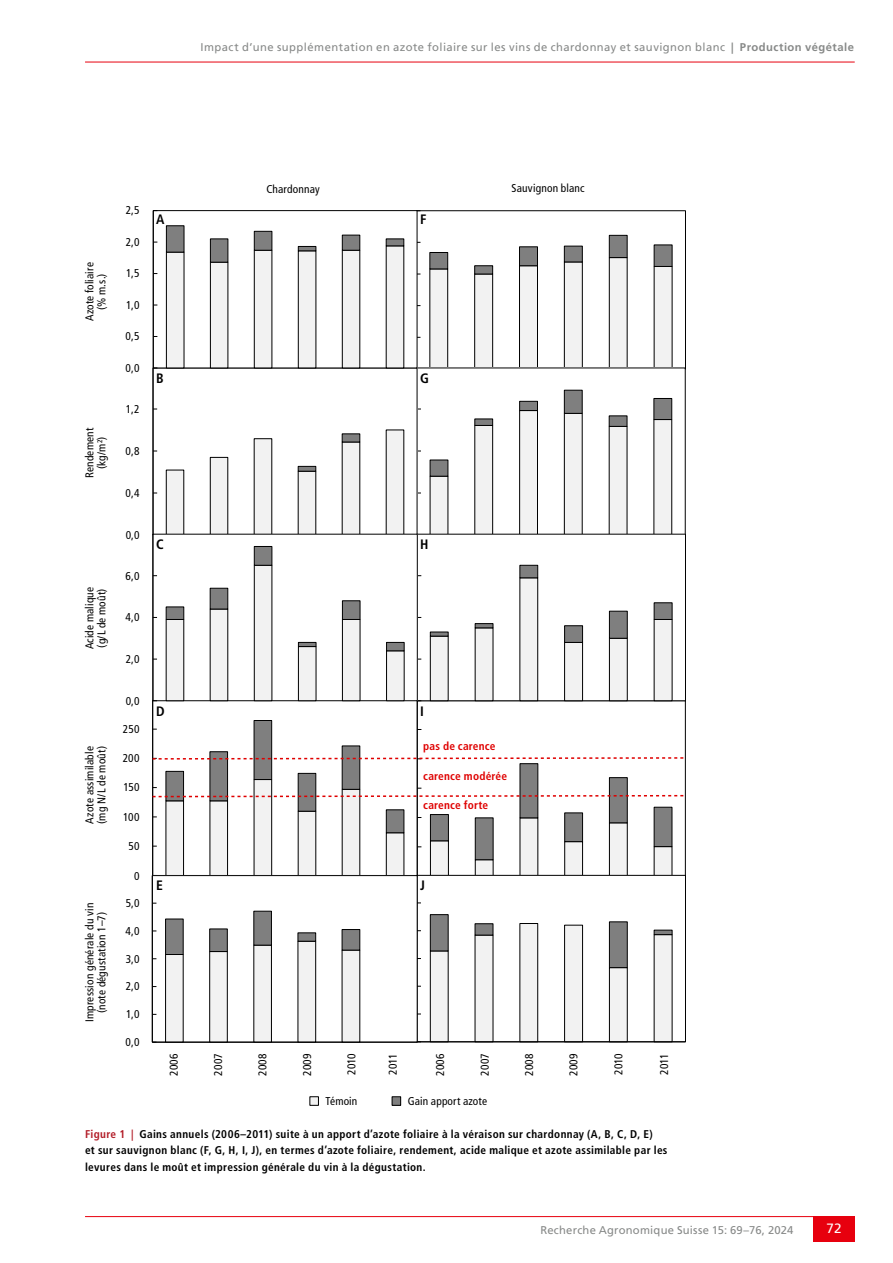
<style>
.page{position:relative;width:893px;height:1263px;background:#fff}
.page>*{position:absolute;margin:0;border:0;box-sizing:border-box;transform-origin:0 0}
.t1{font:700 condensed 13.65px "Frutiger LT Std";color:#000}
.t2{font:13.5px "Frutiger LT Std";color:#fff}
.t3{font:condensed 11.4px/12.1px "Frutiger LT Std";letter-spacing:.015em;color:#000;text-align:center}
.t4{font:700 condensed 11.4px "Frutiger LT Std";letter-spacing:.02em;color:#df0000}
.t5{font:700 condensed 11.25px/16.5px "Frutiger LT Std";letter-spacing:.03em;color:#000}
.t6{font:11.25px "Frutiger LT Std";letter-spacing:.035em;color:#878988}
.s1{font-weight:700}
.s2{color:#b21c27}
</style>
<div class="page">
<hr style="left:85px;top:62px;width:770px;height:1px;background:#e7000e">
<hr style="left:85px;top:1216px;width:770px;height:1px;background:#e7000e">
<div style="left:813px;top:1216px;width:42px;height:26px;background:#e7000e"></div>
<svg style="left:429px;top:235px;width:243px;height:133px"></svg>
<hr style="left:417px;top:701px;width:1px;height:175px;background:#000">
<svg style="left:430px;top:914px;width:242px;height:127px"></svg>
<hr style="left:417px;top:875px;width:1px;height:167px;background:#000">
<hr style="left:417px;top:1041px;width:268px;height:1px;background:#000">
<hr style="left:152px;top:700px;width:1px;height:175px;background:#000">
<svg style="left:430px;top:390px;width:242px;height:144px"></svg>
<svg style="left:166px;top:430px;width:238px;height:104px"></svg>
<hr style="left:153px;top:368px;width:1px;height:167px;background:#000">
<div style="left:153px;top:210px;width:264px;height:158px;border:1px solid #000"></div>
<svg style="left:166px;top:225px;width:238px;height:143px"></svg>
<hr style="left:153px;top:211px;width:1px;height:157px;background:#000">
<div style="left:417px;top:534px;width:269px;height:167px;border:1px solid #000"></div>
<svg style="left:430px;top:565px;width:242px;height:136px"></svg>
<hr style="left:417px;top:534px;width:1px;height:167px;background:#000">
<svg style="left:166px;top:546px;width:239px;height:155px"></svg>
<hr style="left:153px;top:534px;width:1px;height:167px;background:#000">
<svg style="left:165px;top:911px;width:195px;height:131px"></svg>
<hr style="left:152px;top:875px;width:1px;height:167px;background:#000">
<hr style="left:152px;top:1042px;width:265px;height:1px;background:#000">
<div style="left:310px;top:1097px;width:8px;height:8px;background:#f2f2f2"></div>
<div style="left:310px;top:1096px;width:9px;height:9px;border:1px solid #000"></div>
<div style="left:392px;top:1097px;width:9px;height:8px;background:#7f7f7f"></div>
<div style="left:392px;top:1096px;width:9px;height:9px;border:1px solid #000"></div>
<svg style="left:151px;top:720px;width:535px;height:157px"></svg>
<p class="t6" style="left:200px;top:40px;width:655px">Impact d’une supplémentation en azote foliaire sur les vins de chardonnay et sauvignon blanc <span class="s1">| Production végétale</span></p>
<p class="t3" style="left:83px;top:321px;width:61px;rotate:-90deg">Azote foliaire (% m.s.)</p>
<p class="t3" style="left:83px;top:478px;width:52px;rotate:-90deg">Rendement (kg/m²)</p>
<p class="t3" style="left:83px;top:649px;width:64px;text-align:left;rotate:-90deg">Acide malique (g/L de moût)</p>
<p class="t3" style="left:83px;top:824px;width:79px;text-align:left;rotate:-90deg">Azote assimilable (mg N/L de moût)</p>
<p class="t3" style="left:83px;top:1022px;width:121px;rotate:-90deg">Impression générale du vin (note dégustation 1–7)</p>
<p class="t3" style="left:126px;top:204px;width:15px">2,5</p>
<p class="t3" style="left:126px;top:236px;width:15px">2,0</p>
<p class="t3" style="left:126px;top:267px;width:15px">1,5</p>
<p class="t3" style="left:126px;top:299px;width:15px">1,0</p>
<p class="t3" style="left:126px;top:330px;width:15px">0,5</p>
<p class="t3" style="left:126px;top:362px;width:15px">0,0</p>
<p class="t3" style="left:126px;top:403px;width:15px">1,2</p>
<p class="t3" style="left:126px;top:445px;width:16px">0,8</p>
<p class="t3" style="left:126px;top:487px;width:15px">0,4</p>
<p class="t3" style="left:126px;top:529px;width:15px">0,0</p>
<p class="t3" style="left:126px;top:570px;width:15px">6,0</p>
<p class="t3" style="left:126px;top:611px;width:15px">4,0</p>
<p class="t3" style="left:126px;top:653px;width:15px">2,0</p>
<p class="t3" style="left:126px;top:695px;width:15px">0,0</p>
<p class="t3" style="left:123px;top:723px;width:18px">250</p>
<p class="t3" style="left:123px;top:752px;width:18px">200</p>
<p class="t3" style="left:123px;top:781px;width:18px">150</p>
<p class="t3" style="left:123px;top:811px;width:18px">100</p>
<p class="t3" style="left:128px;top:840px;width:13px">50</p>
<p class="t3" style="left:134px;top:870px;width:7px">0</p>
<p class="t3" style="left:126px;top:897px;width:15px">5,0</p>
<p class="t3" style="left:126px;top:925px;width:15px">4,0</p>
<p class="t3" style="left:126px;top:953px;width:15px">3,0</p>
<p class="t3" style="left:126px;top:980px;width:15px">2,0</p>
<p class="t3" style="left:126px;top:1008px;width:15px">1,0</p>
<p class="t3" style="left:126px;top:1036px;width:15px">0,0</p>
<p class="t3" style="left:266px;top:183px;width:55px">Chardonnay</p>
<p class="t3" style="left:512px;top:182px;width:75px">Sauvignon blanc</p>
<p class="t1" style="left:156px;top:211px;width:10px">A</p>
<p class="t1" style="left:420px;top:211px;width:8px">F</p>
<p class="t1" style="left:156px;top:370px;width:9px">B</p>
<p class="t1" style="left:420px;top:370px;width:10px">G</p>
<p class="t1" style="left:156px;top:536px;width:9px">C</p>
<p class="t1" style="left:420px;top:536px;width:10px">H</p>
<p class="t1" style="left:156px;top:703px;width:10px">D</p>
<p class="t1" style="left:420px;top:703px;width:5px">I</p>
<p class="t4" style="left:423px;top:739px;width:74px">pas de carence</p>
<p class="t4" style="left:423px;top:770px;width:86px">carence modérée</p>
<p class="t4" style="left:423px;top:799px;width:67px">carence forte</p>
<p class="t1" style="left:156px;top:877px;width:8px">E</p>
<p class="t1" style="left:420px;top:877px;width:6px">J</p>
<p class="t3" style="left:168px;top:1076px;width:24px;rotate:-90deg">2006</p>
<p class="t3" style="left:212px;top:1075px;width:24px;rotate:-90deg">2007</p>
<p class="t3" style="left:256px;top:1076px;width:24px;rotate:-90deg">2008</p>
<p class="t3" style="left:301px;top:1076px;width:24px;rotate:-90deg">2009</p>
<p class="t3" style="left:345px;top:1075px;width:23px;rotate:-90deg">2010</p>
<p class="t3" style="left:387px;top:1074px;width:23px;rotate:-90deg">2011</p>
<p class="t3" style="left:434px;top:1076px;width:24px;rotate:-90deg">2006</p>
<p class="t3" style="left:479px;top:1075px;width:24px;rotate:-90deg">2007</p>
<p class="t3" style="left:523px;top:1076px;width:24px;rotate:-90deg">2008</p>
<p class="t3" style="left:568px;top:1076px;width:24px;rotate:-90deg">2009</p>
<p class="t3" style="left:613px;top:1075px;width:23px;rotate:-90deg">2010</p>
<p class="t3" style="left:658px;top:1074px;width:23px;rotate:-90deg">2011</p>
<p class="t3" style="left:408px;top:1095px;width:81px">Gain apport azote</p>
<p class="t3" style="left:325px;top:1095px;width:33px">Témoin</p>
<p class="t5" style="left:85px;top:1126px;width:584px"><span class="s2">Figure 1 |</span> Gains annuels (2006–2011) suite à un apport d’azote foliaire à la véraison sur chardonnay (A, B, C, D, E)<br>et sur sauvignon blanc (F, G, H, I, J), en termes d’azote foliaire, rendement, acide malique et azote assimilable par les levures dans le moût et impression générale du vin à la dégustation.</p>
<p class="t6" style="left:540px;top:1223px;width:255px">Recherche Agronomique Suisse 15: 69–76, 2024</p>
<p class="t2" style="left:826px;top:1221px;width:17px">72</p>
</div>
